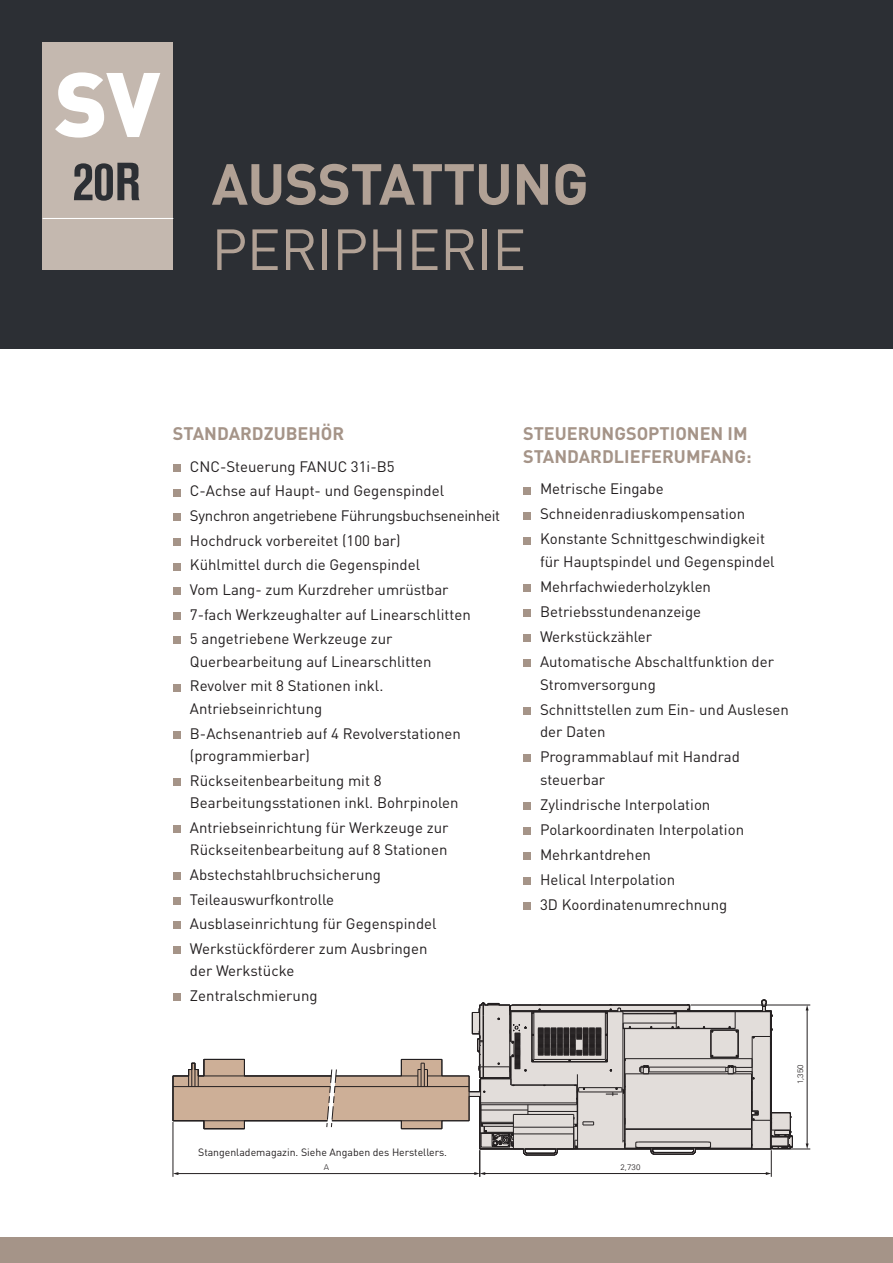
<style>
.page{position:relative;width:893px;height:1263px;background:#fff}
.page>*{position:absolute;margin:0;border:0;box-sizing:border-box;transform-origin:0 0}
.t1{font:900 90px "DIN";color:#fff}
.t2{font:700 57px "DIN";letter-spacing:-.01em;color:#b1a195}
.t3{font:57px "DIN";letter-spacing:-.01em;color:#b1a195}
.t4{font:52.5px "Ad Grotesk SB Dem Bol Con";color:#2c2f34}
.t5{font:700 18px/22.5px "DIN";color:#a59488}
.t6{font:15px/24.6px "DIN";color:#231f20}
.t7{font:10.5px "DIN";color:#231f20}
.t8{font:300 7.95px "Univers";color:#231f20}
</style>
<div class="page">
<div style="left:0;top:1237px;width:893px;height:26px;background:#a59488"></div>
<div style="left:0;top:0;width:893px;height:349px;background:#2c2f34"></div>
<div style="left:523px;top:487px;width:8px;height:7px;background:#a59488"></div>
<div style="left:523px;top:512px;width:8px;height:7px;background:#a59488"></div>
<div style="left:523px;top:537px;width:8px;height:7px;background:#a59488"></div>
<div style="left:523px;top:584px;width:8px;height:8px;background:#a59488"></div>
<div style="left:523px;top:609px;width:8px;height:8px;background:#a59488"></div>
<div style="left:523px;top:634px;width:8px;height:8px;background:#a59488"></div>
<div style="left:523px;top:659px;width:8px;height:8px;background:#a59488"></div>
<div style="left:523px;top:707px;width:8px;height:8px;background:#a59488"></div>
<div style="left:523px;top:755px;width:8px;height:7px;background:#a59488"></div>
<div style="left:523px;top:802px;width:8px;height:8px;background:#a59488"></div>
<div style="left:523px;top:827px;width:8px;height:8px;background:#a59488"></div>
<div style="left:523px;top:852px;width:8px;height:8px;background:#a59488"></div>
<div style="left:523px;top:877px;width:8px;height:8px;background:#a59488"></div>
<div style="left:523px;top:902px;width:8px;height:8px;background:#a59488"></div>
<div style="left:173px;top:464px;width:8px;height:8px;background:#a59488"></div>
<div style="left:173px;top:489px;width:8px;height:7px;background:#a59488"></div>
<div style="left:173px;top:513px;width:8px;height:8px;background:#a59488"></div>
<div style="left:173px;top:538px;width:8px;height:8px;background:#a59488"></div>
<div style="left:173px;top:563px;width:8px;height:7px;background:#a59488"></div>
<div style="left:173px;top:587px;width:8px;height:8px;background:#a59488"></div>
<div style="left:173px;top:612px;width:8px;height:8px;background:#a59488"></div>
<div style="left:173px;top:637px;width:8px;height:7px;background:#a59488"></div>
<div style="left:173px;top:684px;width:8px;height:7px;background:#a59488"></div>
<div style="left:173px;top:731px;width:8px;height:7px;background:#a59488"></div>
<div style="left:173px;top:778px;width:8px;height:8px;background:#a59488"></div>
<div style="left:173px;top:825px;width:8px;height:8px;background:#a59488"></div>
<div style="left:173px;top:872px;width:8px;height:8px;background:#a59488"></div>
<div style="left:173px;top:897px;width:8px;height:7px;background:#a59488"></div>
<div style="left:173px;top:921px;width:8px;height:8px;background:#a59488"></div>
<div style="left:173px;top:946px;width:8px;height:8px;background:#a59488"></div>
<div style="left:173px;top:993px;width:8px;height:8px;background:#a59488"></div>
<div style="left:43px;top:43px;width:130px;height:227px;background:#c4b8af"></div>
<hr style="left:43px;top:218px;width:130px;height:1px;background:#fff">
<svg style="left:660px;top:1004px;width:43px;height:151px;background:#cbc6c4"></svg>
<hr style="left:691px;top:1005px;width:119px;height:1px;background:#231f20">
<hr style="left:772px;top:1149px;width:38px;height:1px;background:#231f20">
<hr style="left:484px;top:1173px;width:283px;height:1px;background:#231f20">
<svg style="left:703px;top:999px;width:90px;height:178px"></svg>
<svg style="left:172px;top:1002px;width:488px;height:175px"></svg>
<hr style="left:807px;top:1009px;width:1px;height:135px;background:#231f20">
<svg style="left:806px;top:1005px;width:3px;height:5px"></svg>
<svg style="left:806px;top:1143px;width:3px;height:6px"></svg>
<h1 class="t1" style="left:55px;top:44px;width:107px">SV</h1>
<h3 class="t4" style="left:72px;top:151px;width:72px">20R</h3>
<h2 class="t2" style="left:212px;top:147px;width:379px">AUSSTATTUNG</h2>
<h2 class="t3" style="left:211px;top:214px;width:316px">PERIPHERIE</h2>
<p class="t5" style="left:173px;top:422px;width:173px">STANDARDZUBEHÖR</p>
<p class="t6" style="left:190px;top:454px;width:312px">CNC-Steuerung FANUC 31i-B5<br>C-Achse auf Haupt- und Gegenspindel Synchron angetriebene Führungsbuchseneinheit Hochdruck vorbereitet (100 bar)<br>Kühlmittel durch die Gegenspindel<br>Vom Lang- zum Kurzdreher umrüstbar<br>7-fach Werkzeughalter auf Linearschlitten<br>5 angetriebene Werkzeuge zur</p>
<p class="t6" style="left:190px;top:649px;width:243px">Querbearbeitung auf Linearschlitten<br>Revolver mit 8 Stationen inkl.</p>
<p class="t6" style="left:190px;top:696px;width:273px">Antriebseinrichtung<br>B-Achsenantrieb auf 4 Revolverstationen</p>
<p class="t6" style="left:190px;top:743px;width:193px">(programmierbar)<br>Rückseitenbearbeitung mit 8</p>
<p class="t6" style="left:190px;top:790px;width:270px">Bearbeitungsstationen inkl. Bohrpinolen<br>Antriebseinrichtung für Werkzeuge zur</p>
<p class="t6" style="left:190px;top:837px;width:259px">Rückseitenbearbeitung auf 8 Stationen Abstechstahlbruchsicherung Teileauswurfkontrolle Ausblaseinrichtung für Gegenspindel Werkstückförderer zum Ausbringen</p>
<p class="t6" style="left:190px;top:958px;width:129px">der Werkstücke<br>Zentralschmierung</p>
<p class="t5" style="left:523px;top:422px;width:230px">STEUERUNGSOPTIONEN IM<br>STANDARDLIEFERUMFANG:</p>
<p class="t6" style="left:540px;top:476px;width:226px;line-height:25px">Metrische Eingabe<br>Schneidenradiuskompensation<br>Konstante Schnittgeschwindigkeit</p>
<p class="t6" style="left:540px;top:549px;width:236px;line-height:25px">für Hauptspindel und Gegenspindel<br>Mehrfachwiederholzyklen<br>Betriebsstundenanzeige<br>Werkstückzähler<br>Automatische Abschaltfunktion der</p>
<p class="t6" style="left:540px;top:671px;width:250px;line-height:25px">Stromversorgung<br>Schnittstellen zum Ein- und Auslesen</p>
<p class="t6" style="left:540px;top:719px;width:201px;line-height:25px">der Daten<br>Programmablauf mit Handrad</p>
<p class="t6" style="left:540px;top:766px;width:206px;line-height:25px">steuerbar<br>Zylindrische Interpolation<br>Polarkoordinaten Interpolation<br>Mehrkantdrehen<br>Helical Interpolation<br>3D Koordinatenumrechnung</p>
<p class="t8" style="left:795px;top:1084px;width:21px;rotate:-90deg">1,350</p>
<p class="t7" style="left:198px;top:1146px;width:250px">Stangenlademagazin. Siehe Angaben des Herstellers.</p>
<p class="t8" style="left:324px;top:1162px;width:7px">A</p>
<p class="t8" style="left:620px;top:1162px;width:21px">2,730</p>
</div>
